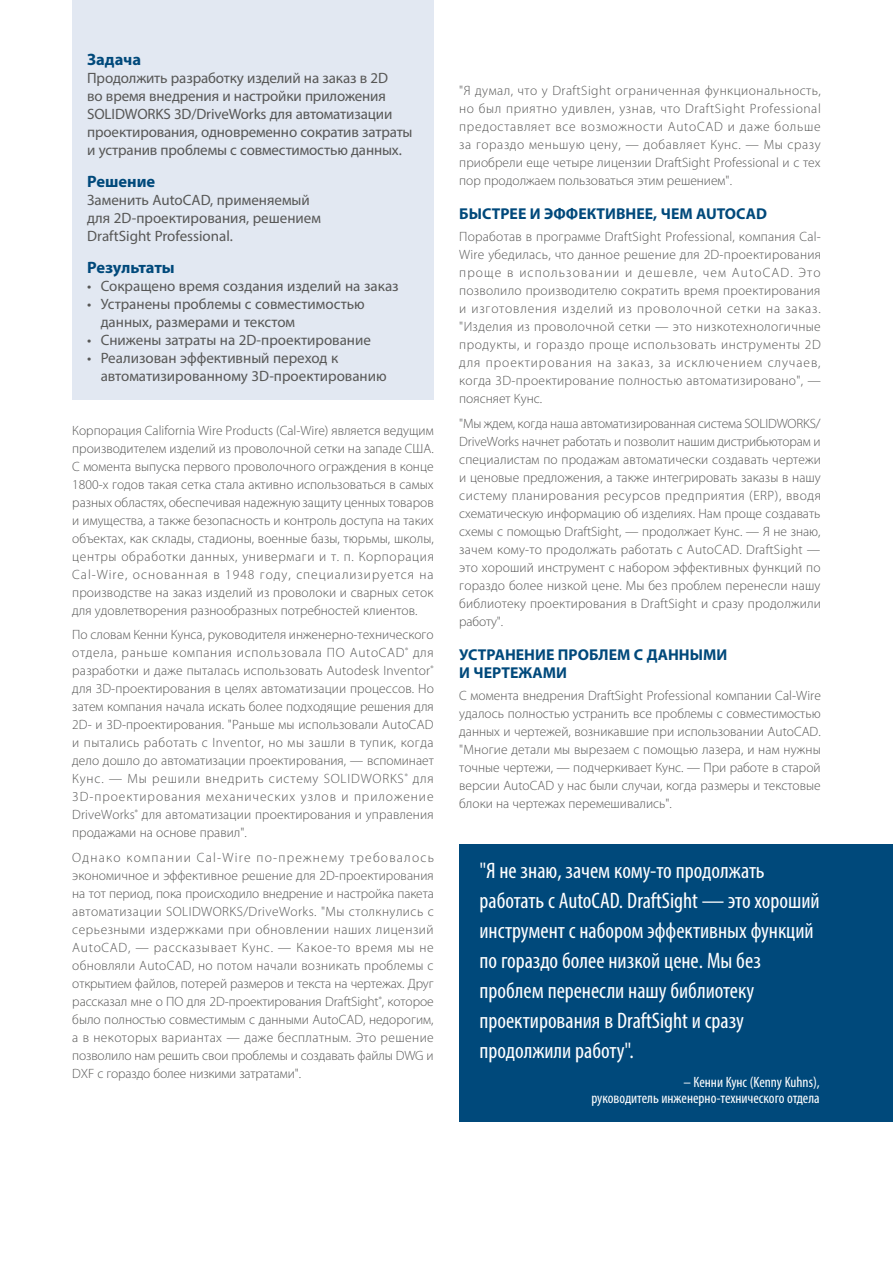
<style>
.page{position:relative;width:893px;height:1263px;background:#fff}
.page>*{position:absolute;margin:0;border:0;box-sizing:border-box;transform-origin:0 0}
.t1{font:condensed 22.5px/30px "Myriad Pro";color:#fff}
.t2{font:700 16.5px "Myriad Pro";color:#00497b}
.t3{font:700 15.75px/18px "Myriad Pro";color:#00497b}
.t4{font:15px/18px "Myriad Pro";color:#575756}
.t5{font:condensed 15px/16.5px "Myriad Pro";color:#fff;text-align:right}
.t6{font:300 13.5px/18px "Myriad Pro";color:#575756;text-align:justify}
</style>
<div class="page">
<div style="left:72px;top:0;width:362px;height:400px;background:#e2e8f2"></div>
<div style="left:459px;top:844px;width:434px;height:277px;background:#00497b"></div>
<p class="t2" style="left:87px;top:48px;width:55px">Задача</p>
<p class="t4" style="left:87px;top:69px;width:327px">Продолжить разработку изделий на заказ в 2D<br>во время внедрения и настройки приложения SOLIDWORKS 3D/DriveWorks для автоматизации проектирования, одновременно сократив затраты и устранив проблемы с совместимостью данных.</p>
<p class="t2" style="left:87px;top:171px;width:70px">Решение</p>
<p class="t4" style="left:87px;top:191px;width:235px">Заменить AutoCAD, применяемый для 2D-проектирования, решением<br>DraftSight Professional.</p>
<p class="t2" style="left:87px;top:257px;width:89px">Результаты</p>
<p class="t4" style="left:87px;top:277px;width:313px">• Сокращено время создания изделий на заказ</p>
<p class="t4" style="left:101px;top:295px;width:266px;text-indent:-14px">• Устранены проблемы с совместимостью данных, размерами и текстом</p>
<p class="t4" style="left:87px;top:331px;width:285px">• Снижены затраты на 2D-проектирование</p>
<p class="t4" style="left:101px;top:349px;width:288px;text-indent:-14px">• Реализован эффективный переход к автоматизированному 3D-проектированию</p>
<p class="t6" style="left:72px;top:421px;width:363px">Корпорация California Wire Products (Cal-Wire) является ведущим производителем изделий из проволочной сетки на западе США.<br>С момента выпуска первого проволочного ограждения в конце 1800-х годов такая сетка стала активно использоваться в самых разных областях, обеспечивая надежную защиту ценных товаров и имущества, а также безопасность и контроль доступа на таких объектах, как склады, стадионы, военные базы, тюрьмы, школы, центры обработки данных, универмаги и т. п. Корпорация Cal-Wire, основанная в 1948 году, специализируется на производстве на заказ изделий из проволоки и сварных сеток для удовлетворения разнообразных потребностей клиентов.</p>
<p class="t6" style="left:72px;top:626px;width:363px">По словам Кенни Кунса, руководителя инженерно-технического отдела, раньше компания использовала ПО AutoCAD<sup>®</sup> для разработки и даже пыталась использовать Autodesk Inventor<sup>® </sup>для 3D-проектирования в целях автоматизации процессов. Но затем компания начала искать более подходящие решения для 2D- и 3D-проектирования. "Раньше мы использовали AutoCAD и пытались работать с Inventor, но мы зашли в тупик, когда дело дошло до автоматизации проектирования, — вспоминает Кунс. — Мы решили внедрить систему SOLIDWORKS<sup>®</sup> для 3D-проектирования механических узлов и приложение DriveWorks<sup>®</sup> для автоматизации проектирования и управления продажами на основе правил".</p>
<p class="t6" style="left:72px;top:849px;width:363px">Однако компании Cal-Wire по-прежнему требовалось экономичное и эффективное решение для 2D-проектирования на тот период, пока происходило внедрение и настройка пакета автоматизации SOLIDWORKS/DriveWorks. "Мы столкнулись с серьезными издержками при обновлении наших лицензий AutoCAD, — рассказывает Кунс. — Какое-то время мы не обновляли AutoCAD, но потом начали возникать проблемы с открытием файлов, потерей размеров и текста на чертежах. Друг рассказал мне о ПО для 2D-проектирования DraftSight<sup>®</sup>, которое было полностью совместимым с данными AutoCAD, недорогим, а в некоторых вариантах — даже бесплатным. Это решение позволило нам решить свои проблемы и создавать файлы DWG и DXF с гораздо более низкими затратами".</p>
<p class="t6" style="left:459px;top:82px;width:363px">"Я думал, что у DraftSight ограниченная функциональность, но был приятно удивлен, узнав, что DraftSight Professional предоставляет все возможности AutoCAD и даже больше за гораздо меньшую цену, — добавляет Кунс. — Мы сразу приобрели еще четыре лицензии DraftSight Professional и с тех пор продолжаем пользоваться этим решением".</p>
<p class="t3" style="left:459px;top:204px;width:309px">БЫСТРЕЕ И ЭФФЕКТИВНЕЕ, ЧЕМ AUTOCAD</p>
<p class="t6" style="left:459px;top:228px;width:363px">Поработав в программе DraftSight Professional, компания Cal-Wire убедилась, что данное решение для 2D-проектирования проще в использовании и дешевле, чем AutoCAD. Это позволило производителю сократить время проектирования и изготовления изделий из проволочной сетки на заказ. "Изделия из проволочной сетки — это низкотехнологичные продукты, и гораздо проще использовать инструменты 2D для проектирования на заказ, за исключением случаев, когда 3D-проектирование полностью автоматизировано", — поясняет Кунс.</p>
<p class="t6" style="left:459px;top:414px;width:363px">"Мы ждем, когда наша автоматизированная система SOLIDWORKS/ DriveWorks начнет работать и позволит нашим дистрибьюторам и специалистам по продажам автоматически создавать чертежи и ценовые предложения, а также интегрировать заказы в нашу систему планирования ресурсов предприятия (ERP), вводя схематическую информацию об изделиях. Нам проще создавать схемы с помощью DraftSight, — продолжает Кунс. — Я не знаю, зачем кому-то продолжать работать с AutoCAD. DraftSight — это хороший инструмент с набором эффективных функций по гораздо более низкой цене. Мы без проблем перенесли нашу библиотеку проектирования в DraftSight и сразу продолжили работу".</p>
<p class="t3" style="left:459px;top:645px;width:270px">УСТРАНЕНИЕ ПРОБЛЕМ С ДАННЫМИ<br>И ЧЕРТЕЖАМИ</p>
<p class="t6" style="left:459px;top:686px;width:363px">С момента внедрения DraftSight Professional компании Cal-Wire удалось полностью устранить все проблемы с совместимостью данных и чертежей, возникавшие при использовании AutoCAD. "Многие детали мы вырезаем с помощью лазера, и нам нужны точные чертежи, — подчеркивает Кунс. — При работе в старой версии AutoCAD у нас были случаи, когда размеры и текстовые блоки на чертежах перемешивались".</p>
<p class="t1" style="left:479px;top:855px;width:342px">"Я не знаю, зачем кому-то продолжать работать с AutoCAD. DraftSight — это хороший инструмент с набором эффективных функций по гораздо более низкой цене. Мы без проблем перенесли нашу библиотеку проектирования в DraftSight и сразу продолжили работу".</p>
<p class="t5" style="left:591px;top:1073px;width:230px">– Кенни Кунс (Kenny Kuhns),<br>руководитель инженерно-технического отдела</p>
</div>
